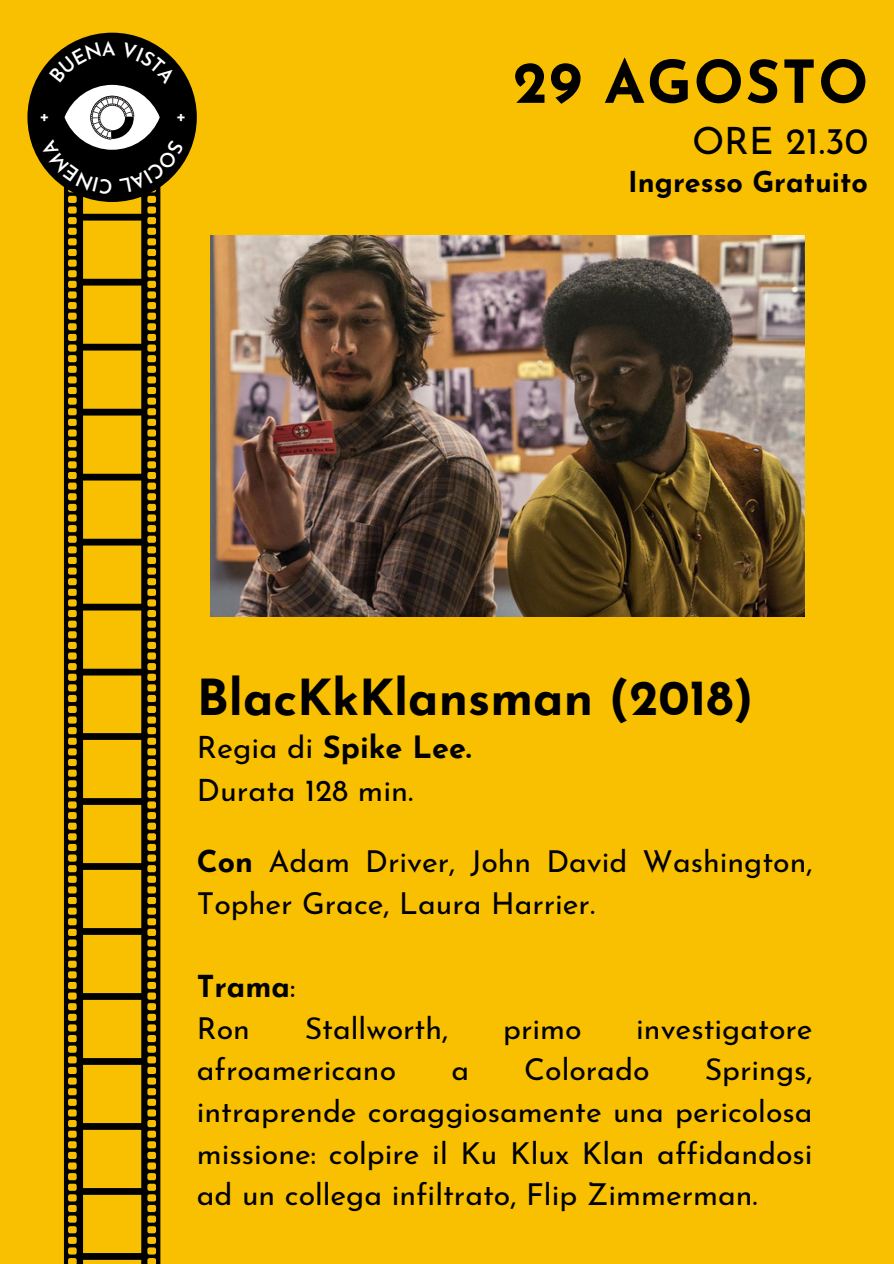
<style>
.page{position:relative;width:894px;height:1264px;background:#fff}
.page>*{position:absolute;margin:0;border:0;box-sizing:border-box;transform-origin:0 0}
.t1{font:700 58.95px "Josefin Sans";letter-spacing:.03em;color:#000}
.t2{font:700 49.65px "Josefin Sans";color:#000}
.t3{font:37.65px "Josefin Sans";color:#000}
.t4{font:30.75px/42.8px "Josefin Sans";color:#000}
.t5{font:30.3px/41.7px "Josefin Sans";color:#000}
.t6{font:700 30.3px/41.7px "Josefin Sans";color:#000}
.t7{font:700 28.8px "Josefin Sans";color:#000}
.t8{font:600 19.65px "Josefin Sans";color:#fff}
.s1{font-weight:700}
.s2{font-weight:400}
</style>
<div class="page">
<div style="left:0;top:0;width:893px;height:1263px;background:#f8c000"></div>
<svg style="left:64px;top:194px;width:96px;height:1069px"></svg>
<div style="left:27px;top:33px;width:170px;height:169px;background:#000;border-radius:50%"></div>
<img style="left:211px;top:235px;width:593px;height:381px">
<svg style="left:40px;top:40px;width:144px;height:154px"></svg>
<p class="t8" style="left:39px;top:107px;width:12px">+</p>
<p class="t8" style="left:176px;top:107px;width:12px">+</p>
<h1 class="t1" style="left:513px;top:59px;width:357px">29 AGOSTO</h1>
<p class="t3" style="left:691px;top:126px;width:178px">ORE 21.30</p>
<p class="t7" style="left:628px;top:170px;width:241px">Ingresso Gratuito</p>
<h2 class="t2" style="left:197px;top:678px;width:558px">BlacKkKlansman (2018)</h2>
<p class="t4" style="left:197px;top:728px;width:276px">Regia di <span class="s1">Spike Lee.<br></span>Durata 128 min.</p>
<p class="t5" style="left:197px;top:843px;width:617px"><span class="s1">Con</span> Adam Driver, John David Washington,<br>Topher Grace, Laura Harrier.</p>
<p class="t6" style="left:197px;top:968px;width:100px">Trama<span class="s2">:<br>Ron</span></p>
<p class="t5" style="left:304px;top:1010px;width:145px">Stallworth,</p>
<p class="t5" style="left:503px;top:1010px;width:80px">primo</p>
<p class="t5" style="left:636px;top:1010px;width:178px">investigatore</p>
<p class="t5" style="left:197px;top:1051px;width:201px">afroamericano</p>
<p class="t5" style="left:451px;top:1051px;width:19px">a</p>
<p class="t5" style="left:524px;top:1051px;width:127px">Colorado</p>
<p class="t5" style="left:197px;top:1051px;width:617px;text-align:justify;text-indent:507px">Springs, intraprende coraggiosamente una pericolosa missione: colpire il Ku Klux Klan affidandosi ad un collega infiltrato, Flip Zimmerman.</p>
</div>
